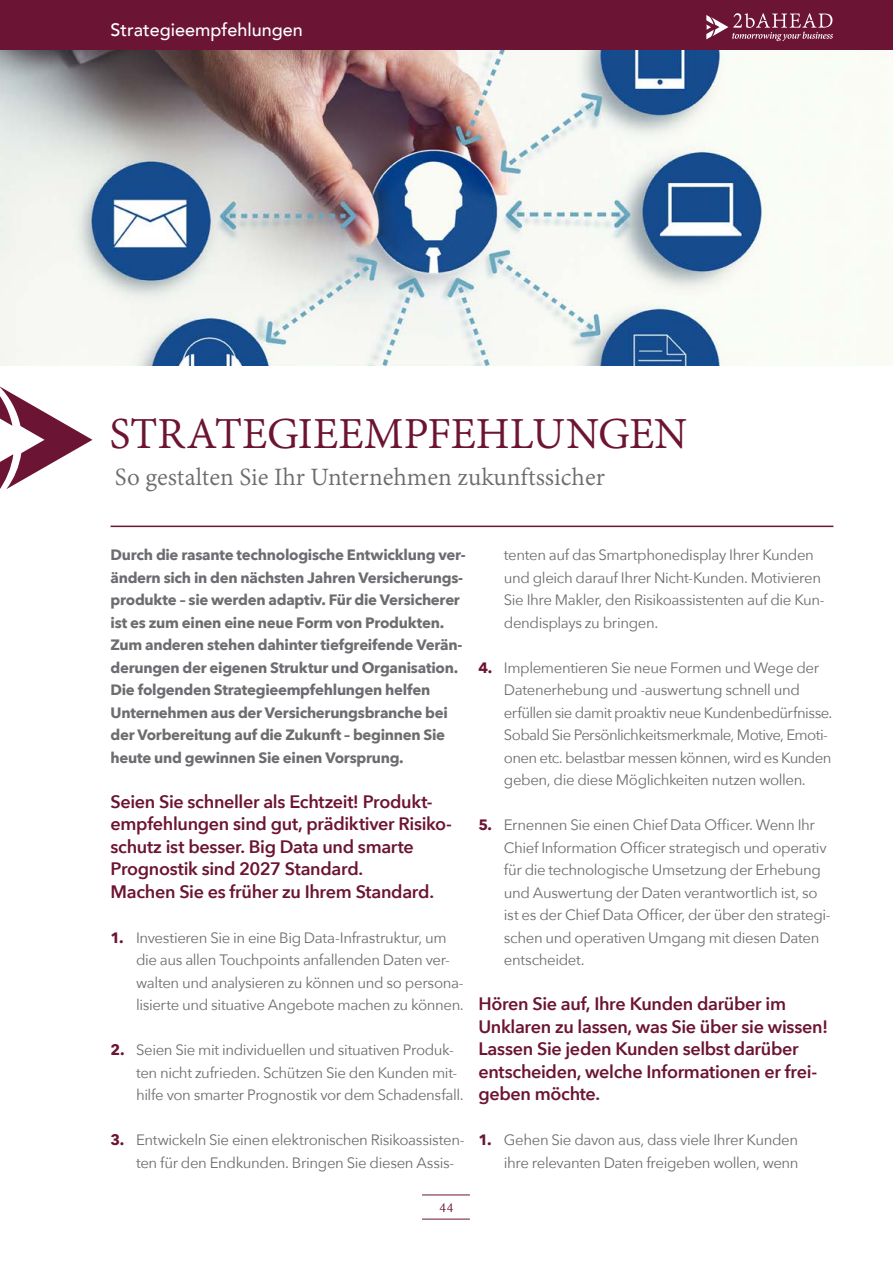
<style>
.page{position:relative;width:893px;height:1263px;background:#fff}
.page>*{position:absolute;margin:0;border:0;box-sizing:border-box;transform-origin:0 0}
.t1{font:48px "Adobe Devanagari";letter-spacing:-.005em;color:#6c1433}
.t2{font:27px "Adobe Devanagari";color:#6c6d70}
.t3{font:600 18px/22.5px "Avenir Next";letter-spacing:-.02em;color:#6c1433}
.t4{font:500 18px "Avenir";color:#fff}
.t5{font:15px/22.5px "Avenir Next";letter-spacing:-.025em;color:#6c6d70}
.t6{font:700 15px/22.5px "Avenir Next";letter-spacing:-.02em;color:#6c6d70}
.t7{font:15px "Adobe Devanagari";color:#6c1433}
.s1{font-weight:700;color:#6c1433}
</style>
<div class="page">
<svg style="left:0;top:386px;width:92px;height:103px"></svg>
<img style="left:0;top:50px;width:767px;height:316px">
<div style="left:0;top:0;width:893px;height:50px;background:#6c1433"></div>
<hr style="left:111px;top:526px;width:722px;height:1px;background:#6c1433">
<svg style="left:706px;top:13px;width:127px;height:28px"></svg>
<hr style="left:422px;top:1195px;width:48px;height:1px;background:#6c1433">
<hr style="left:422px;top:1219px;width:48px;height:1px;background:#6c1433">
<p class="t4" style="left:111px;top:14px;width:194px">Strategieempfehlungen</p>
<h1 class="t1" style="left:109px;top:406px;width:579px">STRATEGIEEMPFEHLUNGEN</h1>
<h2 class="t2" style="left:115px;top:462px;width:491px">So gestalten Sie Ihr Unternehmen zukunftssicher</h2>
<p class="t6" style="left:111px;top:543px;width:357px">Durch die rasante technologische Entwicklung ver&shy;ändern sich in den nächsten Jahren Versicherungs&shy;produkte – sie werden adaptiv. Für die Versicherer ist es zum einen eine neue Form von Produkten.<br>Zum anderen stehen dahinter tiefgreifende Verän&shy;derungen der eigenen Struktur und Organisation.<br>Die folgenden Strategieempfehlungen helfen Unternehmen aus der Versicherungsbranche bei der Vorbereitung auf die Zukunft – beginnen Sie heute und gewinnen Sie einen Vorsprung.</p>
<p class="t3" style="left:111px;top:790px;width:342px">Seien Sie schneller als Echtzeit! Produkt&shy;empfehlungen sind gut, prädiktiver Risiko&shy;schutz ist besser. Big Data und smarte Prognostik sind 2027 Standard.<br>Machen Sie es früher zu Ihrem Standard.</p>
<p class="t5" style="left:136px;top:925px;width:329px;text-indent:-26px"><span class="s1">1.</span> Investieren Sie in eine Big Data-Infrastruktur, um die aus allen Touchpoints anfallenden Daten ver&shy;walten und analysieren zu können und so persona&shy;lisierte und situative Angebote machen zu können.</p>
<p class="t5" style="left:136px;top:1038px;width:329px;text-indent:-26px"><span class="s1">2.</span> Seien Sie mit individuellen und situativen Produk&shy;ten nicht zufrieden. Schützen Sie den Kunden mit&shy;hilfe von smarter Prognostik vor dem Schadensfall.</p>
<p class="t5" style="left:136px;top:1128px;width:330px;text-indent:-26px"><span class="s1">3.</span> Entwickeln Sie einen elektronischen Risikoassisten&shy;ten für den Endkunden. Bringen Sie diesen Assis-</p>
<p class="t7" style="left:440px;top:1198px;width:15px">44</p>
<p class="t5" style="left:504px;top:543px;width:322px">tenten auf das Smartphonedisplay Ihrer Kunden und gleich darauf Ihrer Nicht-Kunden. Motivieren Sie Ihre Makler, den Risikoassistenten auf die Kun&shy;dendisplays zu bringen.</p>
<p class="t5" style="left:504px;top:655px;width:330px;text-indent:-26px"><span class="s1">4.</span> Implementieren Sie neue Formen und Wege der Datenerhebung und -auswertung schnell und erfüllen sie damit proaktiv neue Kundenbedürfnisse.<br>Sobald Sie Persönlichkeitsmerkmale, Motive, Emoti&shy;onen etc. belastbar messen können, wird es Kunden geben, die diese Möglichkeiten nutzen wollen.</p>
<p class="t5" style="left:504px;top:813px;width:328px;text-indent:-26px"><span class="s1">5.</span> Ernennen Sie einen Chief Data Officer. Wenn Ihr Chief Information Officer strategisch und operativ für die technologische Umsetzung der Erhebung und Auswertung der Daten verantwortlich ist, so ist es der Chief Data Officer, der über den strategi&shy;schen und operativen Umgang mit diesen Daten entscheidet.</p>
<p class="t3" style="left:478px;top:992px;width:351px">Hören Sie auf, Ihre Kunden darüber im Unklaren zu lassen, was Sie über sie wissen!<br>Lassen Sie jeden Kunden selbst darüber entscheiden, welche Informationen er frei&shy;geben möchte.</p>
<p class="t5" style="left:478px;top:1128px;width:322px;text-align:right"><span class="s1">1.</span> Gehen Sie davon aus, dass viele Ihrer Kunden ihre relevanten Daten freigeben wollen, wenn</p>
</div>
